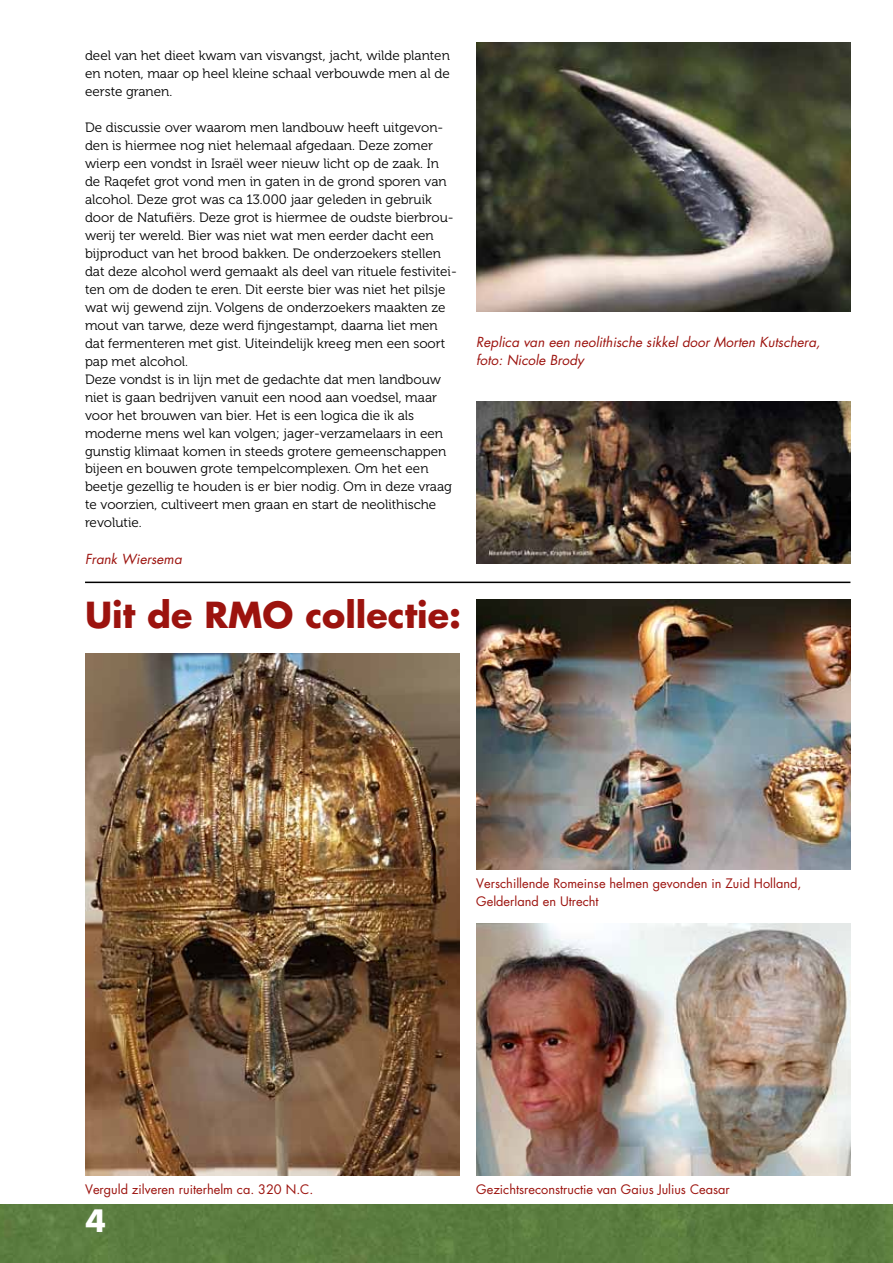
<style>
.page{position:relative;width:893px;height:1263px;background:#fff}
.page>*{position:absolute;margin:0;border:0;box-sizing:border-box;transform-origin:0 0}
.t1{font:700 34.95px "Futura";color:#9c130e}
.t2{font:700 30px "Futura";color:#fff}
.t3{font:13.5px/18px "Museo 300";color:#000;text-align:justify}
.t4{font:italic 13.5px/18px "Futura";color:#9c130e}
.t5{font:12.75px/18px "Futura";color:#9c130e}
</style>
<div class="page">
<div style="left:0;top:1204px;width:893px;height:59px;background:#5b7d3f"></div>
<img style="left:477px;top:43px;width:373px;height:269px">
<img style="left:476px;top:402px;width:374px;height:162px">
<img style="left:85px;top:654px;width:374px;height:522px">
<img style="left:476px;top:600px;width:374px;height:270px">
<img style="left:476px;top:924px;width:374px;height:252px">
<hr style="left:85px;top:582px;width:765px;height:1px;background:#000">
<p class="t3" style="left:85px;top:46px;width:366px">deel van het dieet kwam van visvangst, jacht, wilde planten en noten, maar op heel kleine schaal verbouwde men al de eerste granen.</p>
<p class="t3" style="left:85px;top:118px;width:373px;text-align:left">De discussie over waarom men landbouw heeft uitgevon&shy;den is hiermee nog niet helemaal afgedaan. Deze zomer wierp een vondst in Israël weer nieuw licht op de zaak. In de Raqefet grot vond men in gaten in de grond sporen van alcohol. Deze grot was ca 13.000 jaar geleden in gebruik door de Natufiërs. Deze grot is hiermee de oudste bierbrou&shy;werij ter wereld. Bier was niet wat men eerder dacht een bijproduct van het brood bakken. De onderzoekers stellen dat deze alcohol werd gemaakt als deel van rituele festivitei&shy;ten om de doden te eren. Dit eerste bier was niet het pilsje wat wij gewend zijn. Volgens de onderzoekers maakten ze mout van tarwe, deze werd fijngestampt, daarna liet men dat fermenteren met gist. Uiteindelijk kreeg men een soort pap met alcohol.<br>Deze vondst is in lijn met de gedachte dat men landbouw niet is gaan bedrijven vanuit een nood aan voedsel, maar voor het brouwen van bier. Het is een logica die ik als moderne mens wel kan volgen; jager-verzamelaars in een gunstig klimaat komen in steeds grotere gemeenschappen bijeen en bouwen grote tempelcomplexen. Om het een beetje gezellig te houden is er bier nodig. Om in deze vraag te voorzien, cultiveert men graan en start de neolithische revolutie.</p>
<p class="t4" style="left:85px;top:549px;width:98px">Frank Wiersema</p>
<h1 class="t1" style="left:85px;top:590px;width:378px">Uit de RMO collectie:</h1>
<p class="t4" style="left:476px;top:333px;width:346px">Replica van een neolithische sikkel door Morten Kutschera, foto: Nicole Brody</p>
<p class="t5" style="left:476px;top:874px;width:327px">Verschillende Romeinse helmen gevonden in Zuid Holland,<br>Gelderland en Utrecht</p>
<p class="t5" style="left:85px;top:1180px;width:230px">Verguld zilveren ruiterhelm ca. 320 N.C.</p>
<p class="t5" style="left:476px;top:1180px;width:255px">Gezichtsreconstructie van Gaius Julius Ceasar</p>
<h2 class="t2" style="left:85px;top:1200px;width:22px">4</h2>
</div>
